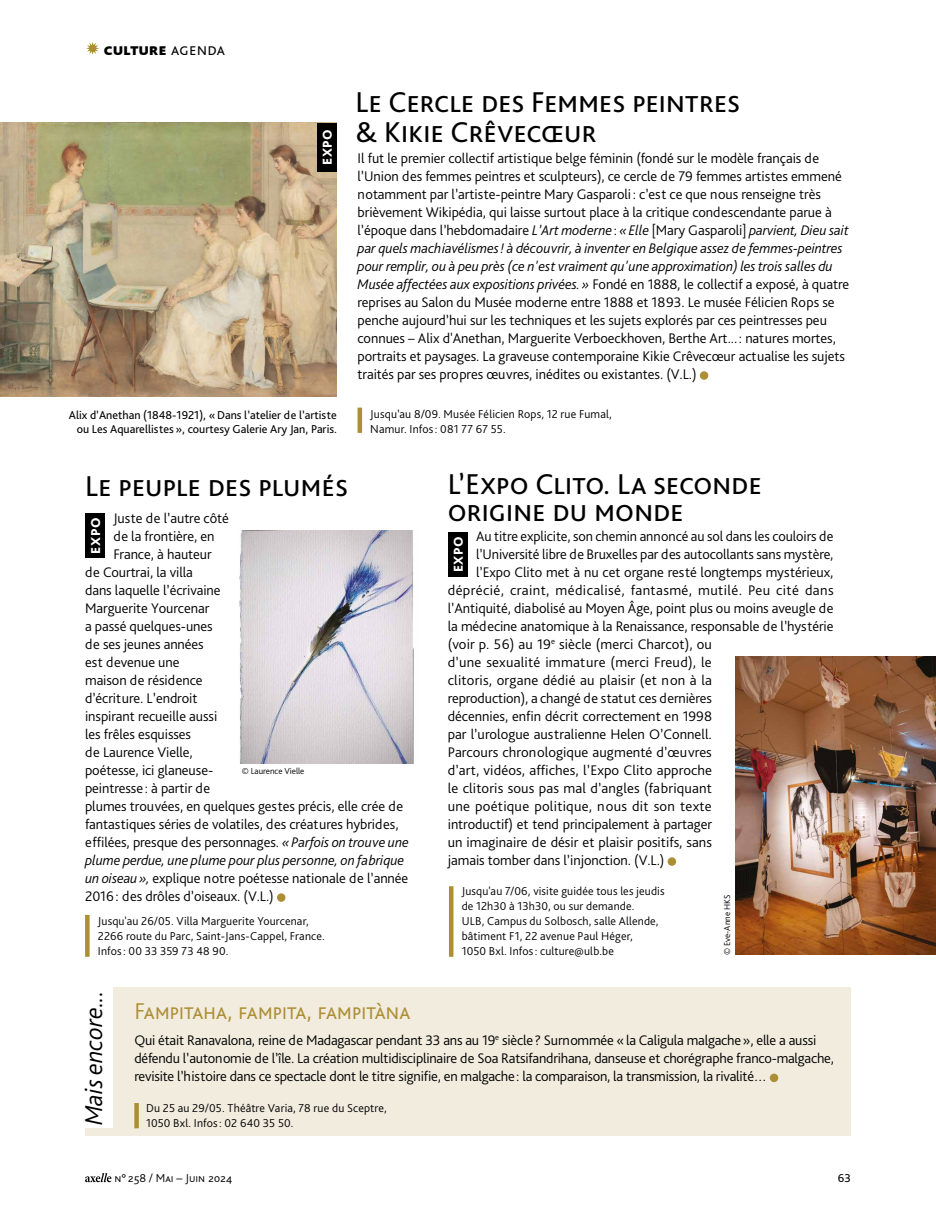
<style>
.page{position:relative;width:936px;height:1212px;background:#fff}
.page>*{position:absolute;margin:0;border:0;box-sizing:border-box;transform-origin:0 0}
.t1{font:30px/27px "Bliss Pro";letter-spacing:-.01em;color:#000}
.t2{font:italic 300 25.5px "Bliss Pro";color:#000}
.t3{font:300 24px "Bliss Caps";letter-spacing:-.02em;color:#ac8f35}
.t4{font:800 18px "Bliss Caps";letter-spacing:.02em;color:#000}
.t5{font:300 14.55px/18px "Bliss Pro";letter-spacing:-.005em;color:#000}
.t6{font:300 14.55px "Bliss Pro";letter-spacing:.015em;color:#000}
.t7{font:300 14.55px "Bliss Pro";letter-spacing:.025em;color:#000}
.t8{font:italic 300 14.55px "Bliss Pro";letter-spacing:-.005em;color:#000}
.t9{font:800 13.5px "Bliss Pro";letter-spacing:.035em;color:#fff}
.t10{font:300 12px/15px "Bliss Pro";letter-spacing:.01em;color:#000}
.t11{font:12px/14.4px "Bliss Pro";color:#000;text-align:right}
.t12{font:300 12px "Bliss Caps";color:#000}
.t13{font:300 9px "Bliss Pro";letter-spacing:-.005em;color:#000}
.s1{font-weight:300}
.s2{font-style:italic}
</style>
<div class="page">
<svg style="left:85px;top:1173px;width:26px;height:9px"></svg>
<img style="left:0;top:123px;width:337px;height:274px">
<div style="left:85px;top:915px;width:5px;height:42px;background:#ac8f35"></div>
<hr style="left:449px;top:886px;width:4px;height:71px;background:#ac8f35">
<svg style="left:699px;top:371px;width:9px;height:9px"></svg>
<div style="left:277px;top:893px;width:8px;height:9px;background:#ac8f35;border-radius:50%"></div>
<svg style="left:667px;top:857px;width:9px;height:9px"></svg>
<svg style="left:86px;top:42px;width:13px;height:13px"></svg>
<div style="left:85px;top:987px;width:765px;height:148px;background:#f2ecdf"></div>
<div style="left:769px;top:1073px;width:9px;height:9px;background:#ac8f35;border-radius:50%"></div>
<div style="left:74px;top:986px;width:38px;height:142px;background:#fff"></div>
<div style="left:357px;top:408px;width:5px;height:25px;background:#ac8f35"></div>
<div style="left:86px;top:513px;width:19px;height:45px;background:#000"></div>
<div style="left:448px;top:532px;width:19px;height:45px;background:#000"></div>
<div style="left:317px;top:123px;width:20px;height:49px;background:#000"></div>
<div style="left:134px;top:1103px;width:5px;height:25px;background:#ac8f35"></div>
<img style="left:239px;top:530px;width:175px;height:233px">
<img style="left:735px;top:656px;width:200px;height:299px">
<p class="t4" style="left:104px;top:40px;width:123px">culture <span class="s1">agenda</span></p>
<p class="t9" style="left:319px;top:165px;width:37px;rotate:-90deg">EXPO</p>
<p class="t11" style="left:69px;top:407px;width:269px">Alix d’Anethan (1848-1921), «Dans l’atelier de l’artiste ou Les Aquarellistes», courtesy Galerie Ary Jan, Paris.</p>
<h1 class="t1" style="left:355px;top:86px;width:386px;line-height:30px">Le Cercle des Femmes peintres &amp; Kikie Crêvecœur</h1>
<p class="t5" style="left:357px;top:149px;width:493px">Il fut le premier collectif artistique belge féminin (fondé sur le modèle français de l’Union des femmes peintres et sculpteurs), ce cercle de 79 femmes artistes emmené notamment par l’artiste-peintre Mary Gasparoli : c’est ce que nous renseigne très brièvement Wikipédia, qui laisse surtout place à la critique condescendante parue à l’époque dans l’hebdomadaire <span class="s2">L’Art moderne</span>: <span class="s2">«Elle</span> [Mary Gasparoli] <span class="s2">parvient, Dieu sait par quels machiavélismes! à découvrir, à inventer en Belgique assez de femmes-peintres pour remplir, ou à peu près (ce n'est vraiment qu'une approximation) les trois salles du Musée affectées aux expositions privées.»</span> Fondé en 1888, le collectif a exposé, à quatre reprises au Salon du Musée moderne entre 1888 et 1893. Le musée Félicien Rops se penche aujourd’hui sur les techniques et les sujets explorés par ces peintresses peu connues – Alix d'Anethan, Marguerite Verboeckhoven, Berthe Art... : natures mortes, portraits et paysages. La graveuse contemporaine Kikie Crêvecœur actualise les sujets traités par ses propres œuvres, inédites ou existantes. (V.L.)</p>
<p class="t10" style="left:370px;top:406px;width:243px">Jusqu’au 8/09. Musée Félicien Rops, 12 rue Fumal,<br>Namur. Infos: 081 77 67 55.</p>
<h1 class="t1" style="left:85px;top:472px;width:264px">Le peuple des plumés</h1>
<h1 class="t1" style="left:448px;top:470px;width:315px">L’Expo Clito. La seconde origine du monde</h1>
<p class="t5" style="left:113px;top:509px;width:117px">Juste de l’autre côté</p>
<p class="t5" style="left:113px;top:527px;width:102px">de la frontière, en</p>
<p class="t5" style="left:113px;top:545px;width:100px">France, à hauteur</p>
<p class="t5" style="left:85px;top:563px;width:109px">de Courtrai, la villa</p>
<p class="t5" style="left:85px;top:581px;width:137px">dans laquelle l’écrivaine</p>
<p class="t5" style="left:85px;top:599px;width:126px">Marguerite Yourcenar</p>
<p class="t5" style="left:85px;top:617px;width:129px">a passé quelques-unes</p>
<p class="t5" style="left:85px;top:635px;width:120px">de ses jeunes années</p>
<p class="t5" style="left:85px;top:653px;width:96px">est devenue une</p>
<p class="t5" style="left:85px;top:671px;width:119px">maison de résidence</p>
<p class="t5" style="left:85px;top:689px;width:114px">d’écriture. L’endroit</p>
<p class="t5" style="left:85px;top:707px;width:134px">inspirant recueille aussi</p>
<p class="t5" style="left:85px;top:725px;width:108px">les frêles esquisses</p>
<p class="t5" style="left:85px;top:743px;width:109px">de Laurence Vielle,</p>
<p class="t5" style="left:85px;top:761px;width:130px">poétesse, ici glaneuse-</p>
<p class="t5" style="left:85px;top:779px;width:127px">peintresse: à partir de</p>
<p class="t5" style="left:85px;top:797px;width:319px">plumes trouvées, en quelques gestes précis, elle crée de</p>
<p class="t5" style="left:85px;top:815px;width:315px">fantastiques séries de volatiles, des créatures hybrides,</p>
<p class="t5" style="left:85px;top:833px;width:325px">effilées, presque des personnages. <span class="s2">«Parfois on trouve une</span></p>
<p class="t8" style="left:85px;top:851px;width:321px">plume perdue, une plume pour plus personne, on fabrique</p>
<p class="t5" style="left:85px;top:869px;width:325px"><span class="s2">un oiseau»,</span> explique notre poétesse nationale de l’année</p>
<p class="t5" style="left:85px;top:887px;width:190px">2016: des drôles d’oiseaux. (V.L.)</p>
<p class="t9" style="left:87px;top:553px;width:37px;rotate:-90deg">EXPO</p>
<p class="t5" style="left:476px;top:527px;width:359px">Au titre explicite, son chemin annoncé au sol dans les couloirs de</p>
<p class="t5" style="left:476px;top:545px;width:359px">l’Université libre de Bruxelles par des autocollants sans mystère,</p>
<p class="t5" style="left:476px;top:563px;width:359px">l’Expo Clito met à nu cet organe resté longtemps mystérieux,</p>
<p class="t7" style="left:448px;top:581px;width:387px">déprécié, craint, médicalisé, fantasmé, mutilé. Peu cité dans</p>
<p class="t5" style="left:448px;top:599px;width:387px">l’Antiquité, diabolisé au Moyen Âge, point plus ou moins aveugle de</p>
<p class="t5" style="left:448px;top:617px;width:387px">la médecine anatomique à la Renaissance, responsable de l’hystérie</p>
<p class="t5" style="left:448px;top:635px;width:265px">(voir p. 56) au 19<sup>e</sup> siècle (merci Charcot), ou</p>
<p class="t6" style="left:448px;top:653px;width:265px">d’une sexualité immature (merci Freud), le</p>
<p class="t5" style="left:448px;top:671px;width:266px">clitoris, organe dédié au plaisir (et non à la</p>
<p class="t5" style="left:448px;top:689px;width:266px">reproduction), a changé de statut ces dernières</p>
<p class="t5" style="left:448px;top:707px;width:266px">décennies, enfin décrit correctement en 1998</p>
<p class="t5" style="left:448px;top:725px;width:265px">par l’urologue australienne Helen O’Connell.</p>
<p class="t5" style="left:448px;top:743px;width:265px">Parcours chronologique augmenté d’œuvres</p>
<p class="t5" style="left:448px;top:761px;width:266px">d’art, vidéos, affiches, l’Expo Clito approche</p>
<p class="t5" style="left:448px;top:779px;width:265px">le clitoris sous pas mal d’angles (fabriquant</p>
<p class="t6" style="left:448px;top:797px;width:265px">une poétique politique, nous dit son texte</p>
<p class="t5" style="left:448px;top:815px;width:266px">introductif) et tend principalement à partager</p>
<p class="t5" style="left:448px;top:833px;width:266px">un imaginaire de désir et plaisir positifs, sans</p>
<p class="t5" style="left:448px;top:851px;width:218px">jamais tomber dans l’injonction. (V.L.)</p>
<p class="t9" style="left:450px;top:572px;width:37px;rotate:-90deg">EXPO</p>
<p class="t13" style="left:242px;top:765px;width:64px">© Laurence Vielle</p>
<p class="t10" style="left:461px;top:883px;width:204px">Jusqu'au 7/06, visite guidée tous les jeudis de 12h30 à 13h30, ou sur demande.<br>ULB, Campus du Solbosch, salle Allende, bâtiment F1, 22 avenue Paul Héger,<br>1050 Bxl. Infos: culture@ulb.be</p>
<p class="t13" style="left:721px;top:955px;width:61px;rotate:-90deg">© Eve-Anne HKS</p>
<p class="t10" style="left:98px;top:913px;width:228px">Jusqu'au 26/05. Villa Marguerite Yourcenar,<br>2266 route du Parc, Saint-Jans-Cappel, France.<br>Infos: 00 33 359 73 48 90.</p>
<h2 class="t2" style="left:78px;top:1125px;width:136px;rotate:-90deg">Mais encore...</h2>
<h3 class="t3" style="left:134px;top:998px;width:277px">Fampitaha, fampita, fampitàna</h3>
<p class="t5" style="left:134px;top:1031px;width:701px">Qui était Ranavalona, reine de Madagascar pendant 33 ans au 19<sup>e</sup> siècle? Surnommée «la Caligula malgache», elle a aussi défendu l’autonomie de l’île. La création multidisciplinaire de Soa Ratsifandrihana, danseuse et chorégraphe franco-malgache, revisite l’histoire dans ce spectacle dont le titre signifie, en malgache: la comparaison, la transmission, la rivalité…</p>
<p class="t10" style="left:146px;top:1100px;width:242px">Du 25 au 29/05. Théâtre Varia, 78 rue du Sceptre,<br>1050 Bxl. Infos: 02 640 35 50.</p>
<p class="t12" style="left:114px;top:1172px;width:119px">n° 258 / Mai – Juin 2024</p>
<p class="t11" style="left:837px;top:1171px;width:14px">63</p>
</div>
